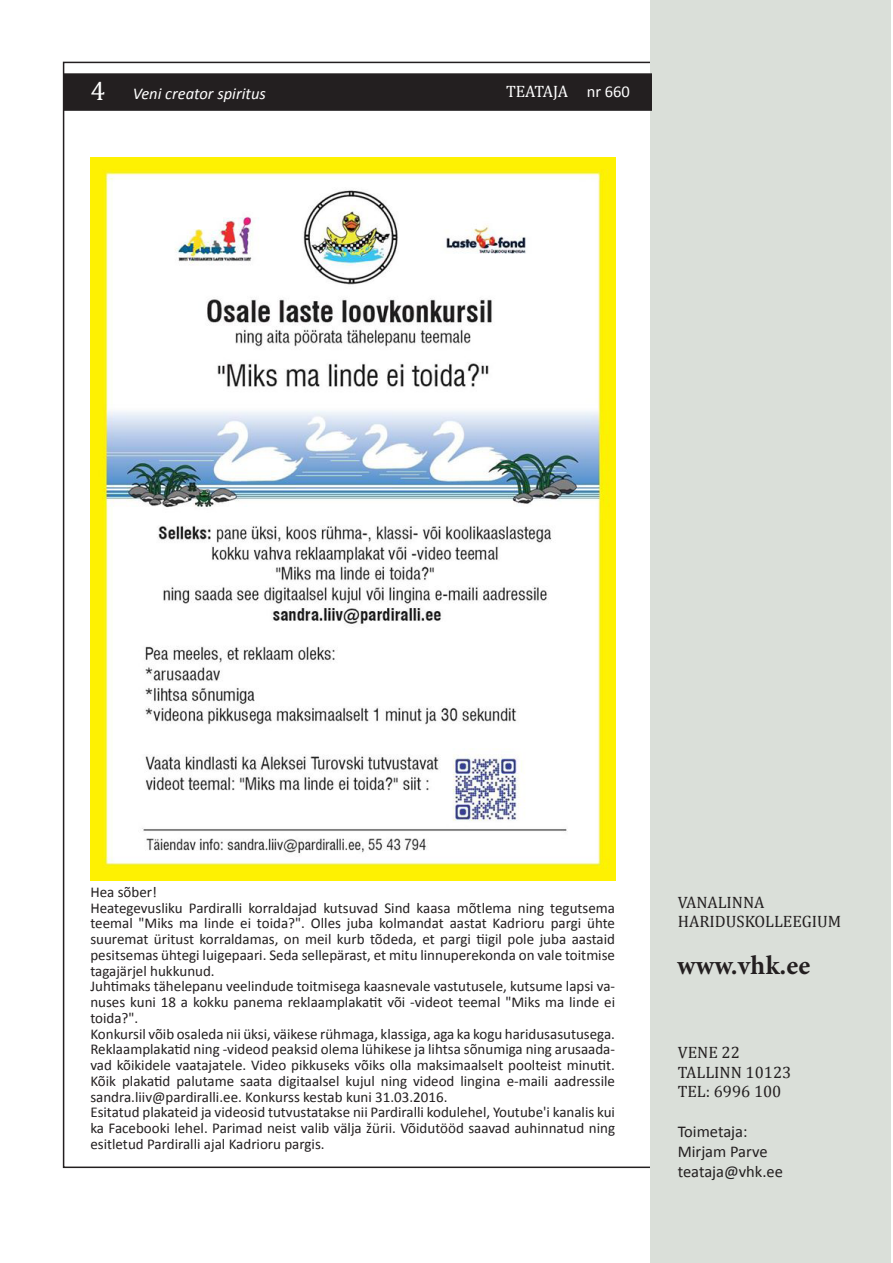
<style>
.page{position:relative;width:893px;height:1263px;background:#fff}
.page>*{position:absolute;margin:0;border:0;box-sizing:border-box;transform-origin:0 0}
.t1{font:700 27px "Minion Pro";letter-spacing:.01em;color:#231f20}
.t2{font:27px "Cambria";color:#fff}
.t3{font:16.5px "Cambria";color:#231f20}
.t4{font:16.5px "Calibri";color:#231f20}
.t5{font:italic 16.5px "Calibri";color:#fff}
.t6{font:16.5px "Cambria";letter-spacing:-.015em;color:#fff}
.t7{font:15px/15.8px "Calibri";color:#231f20;text-align:justify}
.s1{font-family:"Calibri"}
</style>
<div class="page">
<div style="left:650px;top:0;width:241px;height:1263px;background:#dadfd9"></div>
<div style="left:64px;top:73px;width:588px;height:38px;background:#231f20"></div>
<img style="left:90px;top:157px;width:525px;height:724px">
<p class="t2" style="left:90px;top:75px;width:16px">4</p>
<p class="t6" style="left:506px;top:82px;width:125px">TEATAJA <span class="s1">nr 660</span></p>
<p class="t5" style="left:133px;top:82px;width:135px">Veni creator spiritus</p>
<p class="t7" style="left:90px;top:884px;width:68px">Hea sõber!</p>
<p class="t7" style="left:90px;top:900px;width:526px">Heategevusliku Pardiralli korraldajad kutsuvad Sind kaasa mõtlema ning tegutsema teemal "Miks ma linde ei toida?". Olles juba kolmandat aastat Kadrioru pargi ühte suuremat üritust korraldamas, on meil kurb tõdeda, et pargi tiigil pole juba aastaid pesitsemas ühtegi luigepaari. Seda sellepärast, et mitu linnuperekonda on vale toitmise tagajärjel hukkunud.</p>
<p class="t7" style="left:90px;top:978px;width:526px">Juhtimaks tähelepanu veelindude toitmisega kaasnevale vastutusele, kutsume lapsi va&shy;nuses kuni 18 a kokku panema reklaamplakatit või -videot teemal "Miks ma linde ei toida?".</p>
<p class="t7" style="left:90px;top:1026px;width:526px">Konkursil võib osaleda nii üksi, väikese rühmaga, klassiga, aga ka kogu haridusasutusega.<br>Reklaamplakatid ning -videod peaksid olema lühikese ja lihtsa sõnumiga ning arusaada&shy;vad kõikidele vaatajatele. Video pikkuseks võiks olla maksimaalselt poolteist minutit.<br>Kõik plakatid palutame saata digitaalsel kujul ning videod lingina e-maili aadressile sandra.liiv@pardiralli.ee. Konkurss kestab kuni 31.03.2016.</p>
<p class="t7" style="left:90px;top:1104px;width:526px">Esitatud plakateid ja videosid tutvustatakse nii Pardiralli kodulehel, Youtube'i kanalis kui ka Facebooki lehel. Parimad neist valib välja žürii. Võidutööd saavad auhinnatud ning esitletud Pardiralli ajal Kadrioru pargis.</p>
<p class="t3" style="left:678px;top:892px;width:88px">VANALINNA</p>
<p class="t3" style="left:678px;top:912px;width:165px">HARIDUSKOLLEEGIUM</p>
<p class="t1" style="left:677px;top:946px;width:135px">www.vhk.ee</p>
<p class="t3" style="left:678px;top:1042px;width:64px">VENE 22</p>
<p class="t3" style="left:678px;top:1062px;width:115px">TALLINN 10123</p>
<p class="t3" style="left:678px;top:1082px;width:105px">TEL: 6996 100</p>
<p class="t4" style="left:678px;top:1121px;width:71px">Toimetaja:</p>
<p class="t4" style="left:678px;top:1141px;width:91px">Mirjam Parve</p>
<p class="t4" style="left:678px;top:1161px;width:107px">teataja@vhk.ee</p>
</div>
